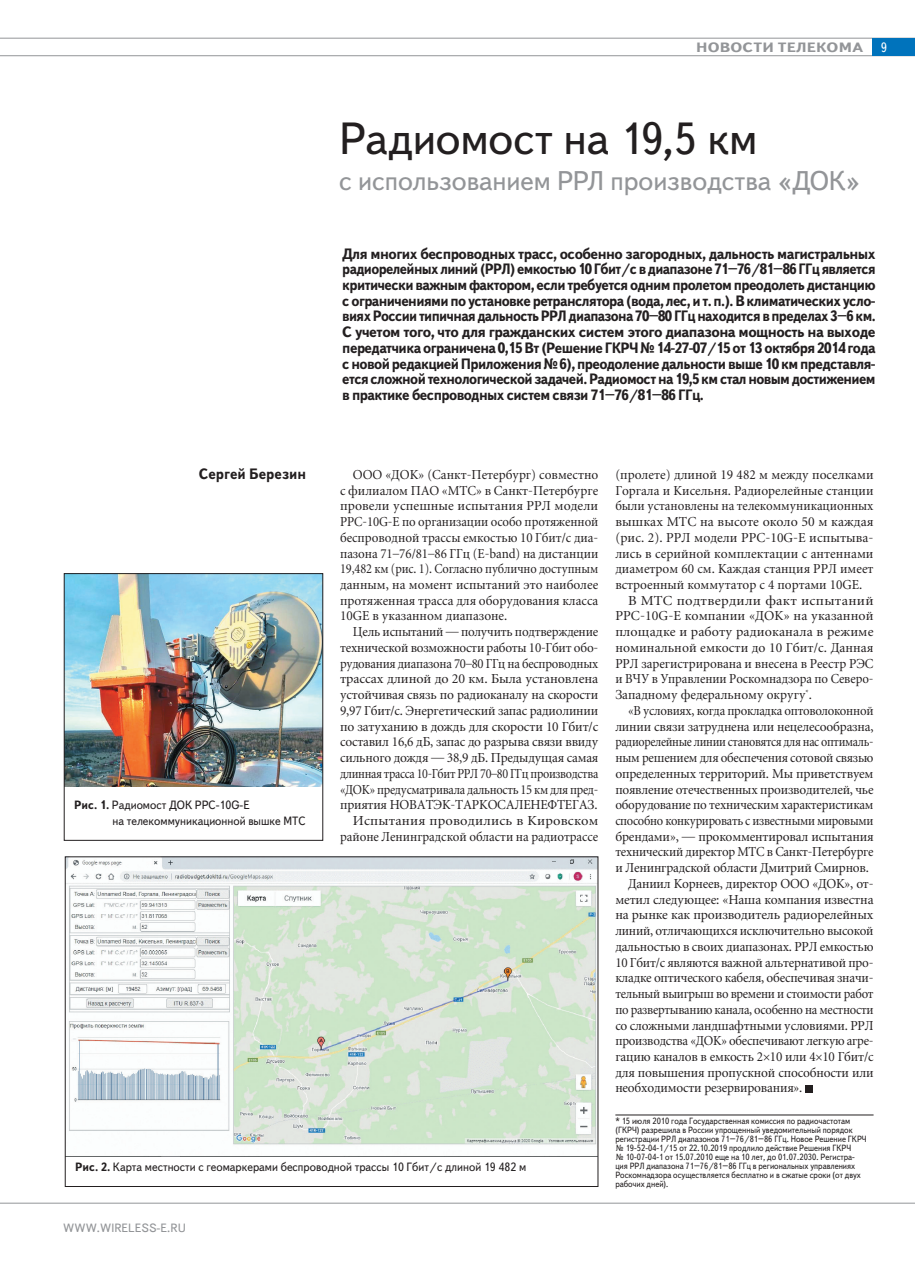
<style>
.page{position:relative;width:915px;height:1263px;background:#fff}
.page>*{position:absolute;margin:0;border:0;box-sizing:border-box;transform-origin:0 0}
.t1{font:45px "Text Book C";letter-spacing:-.005em;color:#231f20}
.t2{font:27px "Text Book C";color:#939598}
.t3{font:700 15px/15.8px "Text Book C";letter-spacing:-.04em;color:#231f20;text-align:justify}
.t4{font:700 15px "Text Book C";color:#231f20;scale:.95 1}
.t5{font:13.5px/15.8px "Miniature";letter-spacing:-.015em;color:#231f20;text-align:justify;scale:.96 1}
.t6{font:13.5px/15.8px "Miniature";letter-spacing:-.015em;color:#231f20;text-align:right;scale:.94 1}
.t7{font:13.5px "Miniature";letter-spacing:-.015em;color:#231f20}
.t8{font:13.5px "Miniature";letter-spacing:.005em;color:#231f20}
.t9{font:13.5px "Miniature";letter-spacing:-.015em;color:#231f20;scale:.95 1}
.t10{font:13.5px "Miniature";letter-spacing:-.015em;color:#231f20;scale:.93 1}
.t11{font:13.5px "Miniature";letter-spacing:-.015em;color:#231f20;scale:.91 1}
.t12{font:13.5px "Miniature";letter-spacing:-.015em;color:#231f20;scale:.92 1}
.t13{font:13.5px "Miniature";letter-spacing:-.015em;color:#231f20;scale:.87 1}
.t14{font:13.5px "Miniature";letter-spacing:-.015em;color:#231f20;scale:.9 1}
.t15{font:13.5px "Miniature";letter-spacing:.01em;color:#231f20}
.t16{font:13.5px "Miniature";letter-spacing:.02em;color:#231f20;scale:1.06 1}
.t17{font:700 13.5px "Text Book C";letter-spacing:.01em;color:#939598;scale:1.17 1}
.t18{font:13.5px "Text Book C";color:#fff;scale:.9 1}
.t19{font:12px/15.8px "Text Book C";color:#231f20;scale:.95 1}
.t20{font:12px "Text Book C";color:#939598}
.t21{font:9px/9px "Text Book C";color:#231f20;scale:.9 1}
.s1{font-weight:700}
</style>
<div class="page">
<hr style="left:0;top:1203px;width:914px;height:1px;background:#939598">
<hr style="left:0;top:38px;width:914px;height:1px;background:#939598">
<hr style="left:0;top:55px;width:914px;height:1px;background:#939598">
<div style="left:872px;top:38px;width:42px;height:18px;background:#0073bc"></div>
<div style="left:804px;top:1085px;width:8px;height:7px;background:#231f20"></div>
<img style="left:66px;top:575px;width:255px;height:211px">
<div style="left:64px;top:573px;width:259px;height:268px;border:1px solid #231f20"></div>
<img style="left:67px;top:858px;width:529px;height:287px">
<hr style="left:615px;top:1114px;width:258px;height:1px;background:#231f20">
<p class="t17" style="left:696px;top:42px;width:144px">НОВОСТИ ТЕЛЕКОМА</p>
<p class="t18" style="left:880px;top:40px;width:9px">9</p>
<h1 class="t1" style="left:339px;top:115px;width:419px">Радиомост на 19,5 км</h1>
<h2 class="t2" style="left:339px;top:166px;width:522px">с использованием РРЛ производства «ДОК»</h2>
<p class="t4" style="left:199px;top:468px;width:114px">Сергей Березин</p>
<p class="t19" style="left:112px;top:797px;width:205px;text-indent:-38px"><span class="s1">Рис. 1.</span> Радиомост ДОК PPC-10G-E<br>на телекоммуникационной вышке МТС</p>
<p class="t3" style="left:342px;top:247px;width:534px">Для многих беспроводных трасс, особенно загородных, дальность магистральных радиорелейных линий (РРЛ) емкостью 10 Гбит/с в диапазоне 71–76/81–86 ГГц является критически важным фактором, если требуется одним пролетом преодолеть дистанцию с ограничениями по установке ретранслятора (вода, лес, и т. п.). В климатических усло&shy;виях России типичная дальность РРЛ диапазона 70–80 ГГц находится в пределах 3–6 км.<br>С учетом того, что для гражданских систем этого диапазона мощность на выходе передатчика ограничена 0,15 Вт (Решение ГКРЧ № 14-27-07/15 от 13 октября 2014 года с новой редакцией Приложения № 6), преодоление дальности выше 10 км представля&shy;ется сложной технологической задачей. Радиомост на 19,5 км стал новым достижением в практике беспроводных систем связи 71–76/81–86 ГГц.</p>
<p class="t5" style="left:340px;top:466px;width:270px;text-indent:13px">ООО «ДОК» (Санкт-Петербург) совместно с филиалом ПАО «МТС» в Санкт-Петербурге провели успешные испытания РРЛ модели PPC-10G-E по организации особо протяженной беспроводной трассы емкостью 10 Гбит/c диа&shy;пазона 71–76/81–86 ГГц (E-band) на дистанции 19,482 км (рис. 1). Согласно публично доступным данным, на момент испытаний это наиболее протяженная трасса для оборудования класса 10GE в указанном диапазоне.</p>
<p class="t6" style="left:340px;top:624px;width:276px">Цель испытаний — получить подтверждение технической возможности работы 10-Гбит обо&shy;рудования диапазона 70–80 ГГц на беспроводных трассах длиной до 20 км. Была установлена устойчивая связь по радиоканалу на скорости 9,97 Гбит/c. Энергетический запас радиолинии по затуханию в дождь для скорости 10 Гбит/c составил 16,6 дБ, запас до разрыва связи ввиду сильного дождя — 38,9 дБ. Предыдущая самая длинная трасса 10-Гбит РРЛ 70–80 ГГц производства «ДОК» предусматривала дальность 15 км для пред&shy;приятия НОВАТЭК-ТАРКОСАЛЕНЕФТЕГАЗ.<br>Испытания проводились в Кировском районе Ленинградской области на радиотрассе</p>
<p class="t7" style="left:615px;top:466px;width:259px">(пролете) длиной 19 482 м между поселками</p>
<p class="t5" style="left:615px;top:482px;width:270px">Горгала и Кисельня. Радиорелейные станции</p>
<p class="t10" style="left:615px;top:498px;width:279px">были установлены на телекоммуникационных</p>
<p class="t8" style="left:615px;top:513px;width:259px">вышках МТС на высоте около 50 м каждая</p>
<p class="t8" style="left:615px;top:529px;width:259px">(рис. 2). РРЛ модели PPC-10G-E испытыва-</p>
<p class="t7" style="left:615px;top:545px;width:259px">лись в серийной комплектации с антеннами</p>
<p class="t5" style="left:615px;top:561px;width:270px">диаметром 60 см. Каждая станция РРЛ имеет</p>
<p class="t5" style="left:615px;top:576px;width:259px">встроенный коммутатор с 4 портами 10GE.</p>
<p class="t16" style="left:628px;top:592px;width:233px">В МТС подтвердили факт испытаний</p>
<p class="t8" style="left:615px;top:608px;width:260px">PPC-10G-E компании «ДОК» на указанной</p>
<p class="t15" style="left:615px;top:624px;width:259px">площадке и работу радиоканала в режиме</p>
<p class="t8" style="left:615px;top:639px;width:259px">номинальной емкости до 10 Гбит/c. Данная</p>
<p class="t9" style="left:615px;top:655px;width:273px">РРЛ зарегистрирована и внесена в Реестр РЭС</p>
<p class="t12" style="left:615px;top:671px;width:282px">и ВЧУ в Управлении Роскомнадзора по Северо-</p>
<p class="t5" style="left:615px;top:686px;width:206px">Западному федеральному округу<sup>*</sup>.</p>
<p class="t12" style="left:628px;top:702px;width:268px">«В условиях, когда прокладка оптоволоконной</p>
<p class="t5" style="left:615px;top:718px;width:270px">линии связи затруднена или нецелесообразна,</p>
<p class="t13" style="left:615px;top:734px;width:298px">радиорелейные линии становятся для нас оптималь-</p>
<p class="t6" style="left:615px;top:749px;width:276px">ным решением для обеспечения сотовой связью</p>
<p class="t7" style="left:615px;top:765px;width:259px">определенных территорий. Мы приветствуем</p>
<p class="t5" style="left:615px;top:781px;width:270px">появление отечественных производителей, чье</p>
<p class="t6" style="left:615px;top:797px;width:276px">оборудование по техническим характеристикам</p>
<p class="t14" style="left:615px;top:812px;width:288px">способно конкурировать с известными мировыми</p>
<p class="t7" style="left:615px;top:828px;width:260px">брендами», — прокомментировал испытания</p>
<p class="t10" style="left:615px;top:844px;width:279px">технический директор МТС в Санкт-Петербурге</p>
<p class="t5" style="left:615px;top:860px;width:266px">и Ленинградской области Дмитрий Смирнов.</p>
<p class="t5" style="left:628px;top:875px;width:257px">Даниил Корнеев, директор ООО «ДОК», от-</p>
<p class="t7" style="left:615px;top:891px;width:260px">метил следующее: «Наша компания известна</p>
<p class="t7" style="left:615px;top:907px;width:259px">на рынке как производитель радиорелейных</p>
<p class="t6" style="left:615px;top:922px;width:276px">линий, отличающихся исключительно высокой</p>
<p class="t5" style="left:615px;top:938px;width:270px">дальностью в своих диапазонах. РРЛ емкостью</p>
<p class="t9" style="left:615px;top:954px;width:273px">10 Гбит/c являются важной альтернативой про-</p>
<p class="t9" style="left:615px;top:970px;width:273px">кладке оптического кабеля, обеспечивая значи-</p>
<p class="t11" style="left:615px;top:985px;width:285px">тельный выигрыш во времени и стоимости работ</p>
<p class="t11" style="left:615px;top:1001px;width:285px">по развертыванию канала, особенно на местности</p>
<p class="t5" style="left:615px;top:1017px;width:270px">со сложными ландшафтными условиями. РРЛ</p>
<p class="t10" style="left:615px;top:1033px;width:279px">производства «ДОК» обеспечивают легкую агре-</p>
<p class="t5" style="left:615px;top:1048px;width:270px">гацию каналов в емкость 2 10 или 4 10 Гбит/c</p>
<p class="t5" style="left:615px;top:1064px;width:270px">для повышения пропускной способности или</p>
<p class="t5" style="left:615px;top:1080px;width:196px">необходимости резервирования».</p>
<p class="t19" style="left:75px;top:1159px;width:476px"><span class="s1">Рис. 2.</span> Карта местности с геомаркерами беспроводной трассы 10 Гбит/c длиной 19 482 м</p>
<p class="t20" style="left:63px;top:1222px;width:124px">WWW.WIRELESS-E.RU</p>
<p class="t21" style="left:615px;top:1116px;width:281px">* 15 июля 2010 года Государственная комиссия по радиочастотам (ГКРЧ) разрешила в России упрощенный уведомительный порядок регистрации РРЛ диапазонов 71–76/81–86 ГГц. Новое Решение ГКРЧ № 19-52-04-1/15 от 22.10.2019 продлило действие Решения ГКРЧ<br>№ 10-07-04-1 от 15.07.2010 еще на 10 лет, до 01.07.2030. Регистра&shy;ция РРЛ диапазона 71–76/81–86 ГГц в региональных управлениях Роскомнадзора осуществляется бесплатно и в сжатые сроки (от двух рабочих дней).</p>
</div>
